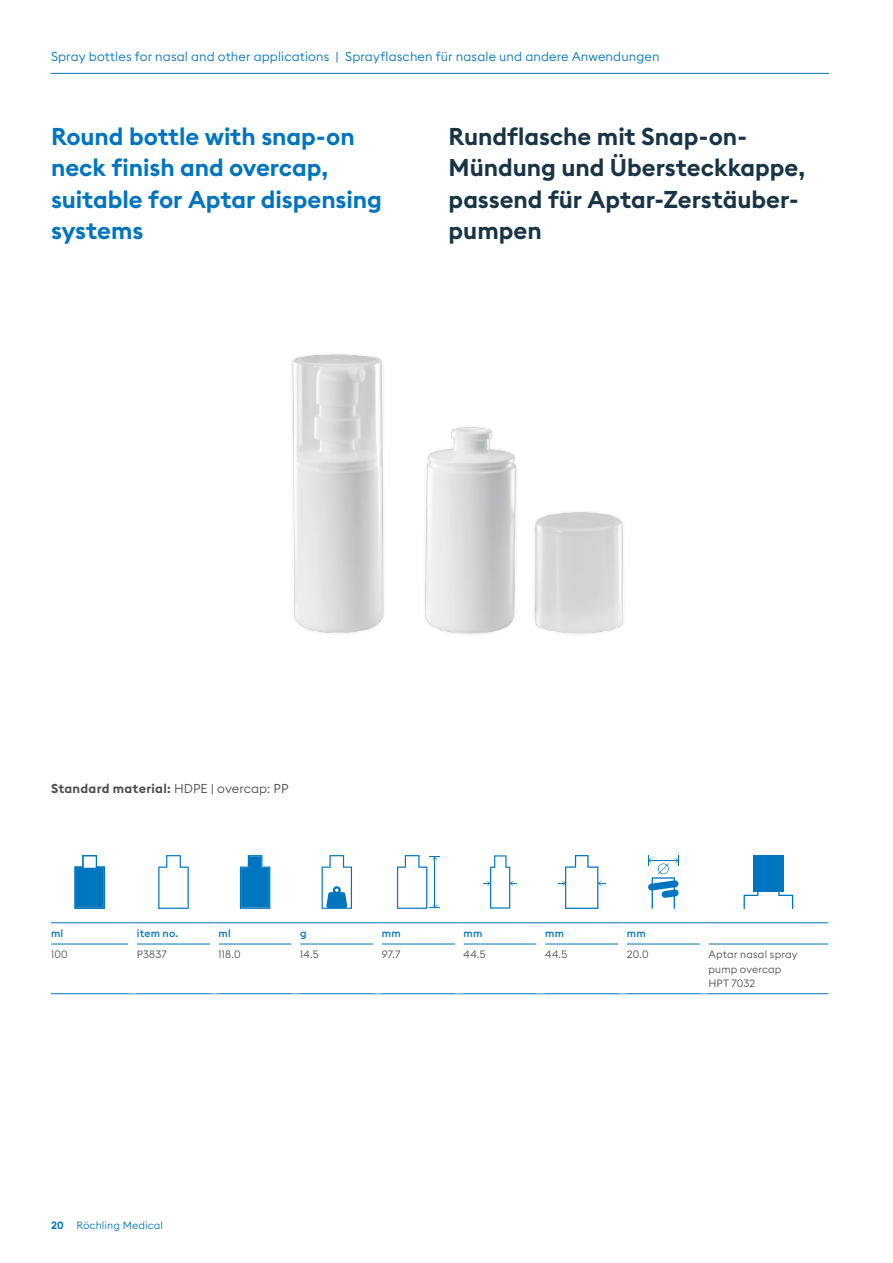
<style>
.page{position:relative;width:893px;height:1263px;background:#fff}
.page>*{position:absolute;margin:0;border:0;box-sizing:border-box;transform-origin:0 0}
.t1{font:600 24px/31.5px "Euclid Square";color:#193444}
.t2{font:600 24px/31.5px "Euclid Square";letter-spacing:-.005em;color:#0075bf}
.t3{font:300 12.75px "Euclid Square";letter-spacing:.01em;color:#0075bf}
.t4{font:600 12.75px "Euclid Square";letter-spacing:.02em;color:#4b4c4d}
.t5{font:300 10.5px/14.2px "Euclid Square";letter-spacing:.015em;color:#4b4c4d}
.t6{font:500 10.5px "Euclid Square";letter-spacing:.02em;color:#0075bf}
.t7{font:300 10.5px "Euclid Square";letter-spacing:.01em;color:#0075bf}
.s1{font-weight:300}
.s2{font-weight:600}
</style>
<div class="page">
<hr style="left:51px;top:73px;width:778px;height:1px;background:#0075bf">
<img style="left:292px;top:354px;width:332px;height:280px">
<hr style="left:51px;top:993px;width:82px;height:1px;background:#0075bf">
<hr style="left:133px;top:993px;width:81px;height:1px;background:#0075bf">
<hr style="left:214px;top:993px;width:82px;height:1px;background:#0075bf">
<hr style="left:296px;top:993px;width:82px;height:1px;background:#0075bf">
<hr style="left:378px;top:993px;width:81px;height:1px;background:#0075bf">
<hr style="left:459px;top:993px;width:82px;height:1px;background:#0075bf">
<hr style="left:541px;top:993px;width:81px;height:1px;background:#0075bf">
<hr style="left:622px;top:993px;width:82px;height:1px;background:#0075bf">
<hr style="left:704px;top:993px;width:124px;height:1px;background:#0075bf">
<hr style="left:51px;top:943px;width:77px;height:1px;background:#0075bf">
<hr style="left:137px;top:943px;width:73px;height:1px;background:#0075bf">
<hr style="left:219px;top:943px;width:73px;height:1px;background:#0075bf">
<hr style="left:300px;top:943px;width:73px;height:1px;background:#0075bf">
<hr style="left:382px;top:943px;width:73px;height:1px;background:#0075bf">
<hr style="left:463px;top:943px;width:74px;height:1px;background:#0075bf">
<hr style="left:545px;top:943px;width:73px;height:1px;background:#0075bf">
<hr style="left:627px;top:943px;width:73px;height:1px;background:#0075bf">
<hr style="left:708px;top:943px;width:120px;height:1px;background:#0075bf">
<hr style="left:51px;top:922px;width:82px;height:1px;background:#0075bf">
<hr style="left:133px;top:922px;width:81px;height:1px;background:#0075bf">
<hr style="left:214px;top:922px;width:82px;height:1px;background:#0075bf">
<hr style="left:296px;top:922px;width:82px;height:1px;background:#0075bf">
<hr style="left:378px;top:922px;width:81px;height:1px;background:#0075bf">
<hr style="left:459px;top:922px;width:82px;height:1px;background:#0075bf">
<hr style="left:541px;top:922px;width:81px;height:1px;background:#0075bf">
<hr style="left:622px;top:922px;width:82px;height:1px;background:#0075bf">
<hr style="left:704px;top:922px;width:124px;height:1px;background:#0075bf">
<svg style="left:74px;top:855px;width:31px;height:54px"></svg>
<svg style="left:158px;top:855px;width:31px;height:54px"></svg>
<svg style="left:240px;top:855px;width:30px;height:54px;background:#2086c6"></svg>
<svg style="left:322px;top:855px;width:30px;height:54px"></svg>
<svg style="left:397px;top:855px;width:43px;height:54px"></svg>
<svg style="left:483px;top:855px;width:34px;height:53px"></svg>
<svg style="left:558px;top:855px;width:47px;height:54px"></svg>
<svg style="left:648px;top:855px;width:31px;height:53px"></svg>
<svg style="left:744px;top:882px;width:49px;height:27px"></svg>
<div style="left:753px;top:855px;width:30px;height:36px;background:#0075bf"></div>
<p class="t3" style="left:51px;top:49px;width:610px">Spray bottles for nasal and other applications | Sprayflaschen für nasale und andere Anwendungen</p>
<h1 class="t2" style="left:51px;top:121px;width:332px">Round bottle with snap-on neck finish and overcap, suitable for Aptar dispensing systems</h1>
<h1 class="t1" style="left:449px;top:121px;width:358px">Rundflasche mit Snap-on-<br>Mündung und Übersteckkappe, passend für Aptar-Zerstäuber&shy;pumpen</h1>
<p class="t4" style="left:51px;top:780px;width:239px">Standard material: <span class="s1">HDPE | overcap: PP</span></p>
<p class="t6" style="left:51px;top:927px;width:14px">ml</p>
<p class="t6" style="left:137px;top:927px;width:43px">item no.</p>
<p class="t6" style="left:219px;top:927px;width:14px">ml</p>
<p class="t6" style="left:300px;top:927px;width:8px">g</p>
<p class="t6" style="left:382px;top:927px;width:20px">mm</p>
<p class="t6" style="left:463px;top:927px;width:20px">mm</p>
<p class="t6" style="left:545px;top:927px;width:20px">mm</p>
<p class="t6" style="left:627px;top:927px;width:20px">mm</p>
<p class="t5" style="left:51px;top:947px;width:18px">100</p>
<p class="t5" style="left:137px;top:947px;width:31px">P3837</p>
<p class="t5" style="left:219px;top:947px;width:23px">118.0</p>
<p class="t5" style="left:300px;top:947px;width:20px">14.5</p>
<p class="t5" style="left:382px;top:947px;width:20px">97.7</p>
<p class="t5" style="left:463px;top:947px;width:24px">44.5</p>
<p class="t5" style="left:545px;top:947px;width:24px">44.5</p>
<p class="t5" style="left:627px;top:947px;width:23px">20.0</p>
<p class="t5" style="left:708px;top:947px;width:91px">Aptar nasal spray pump overcap<br>HPT 7032</p>
<p class="t7" style="left:51px;top:1218px;width:114px"><span class="s2">20</span> Röchling Medical</p>
</div>
